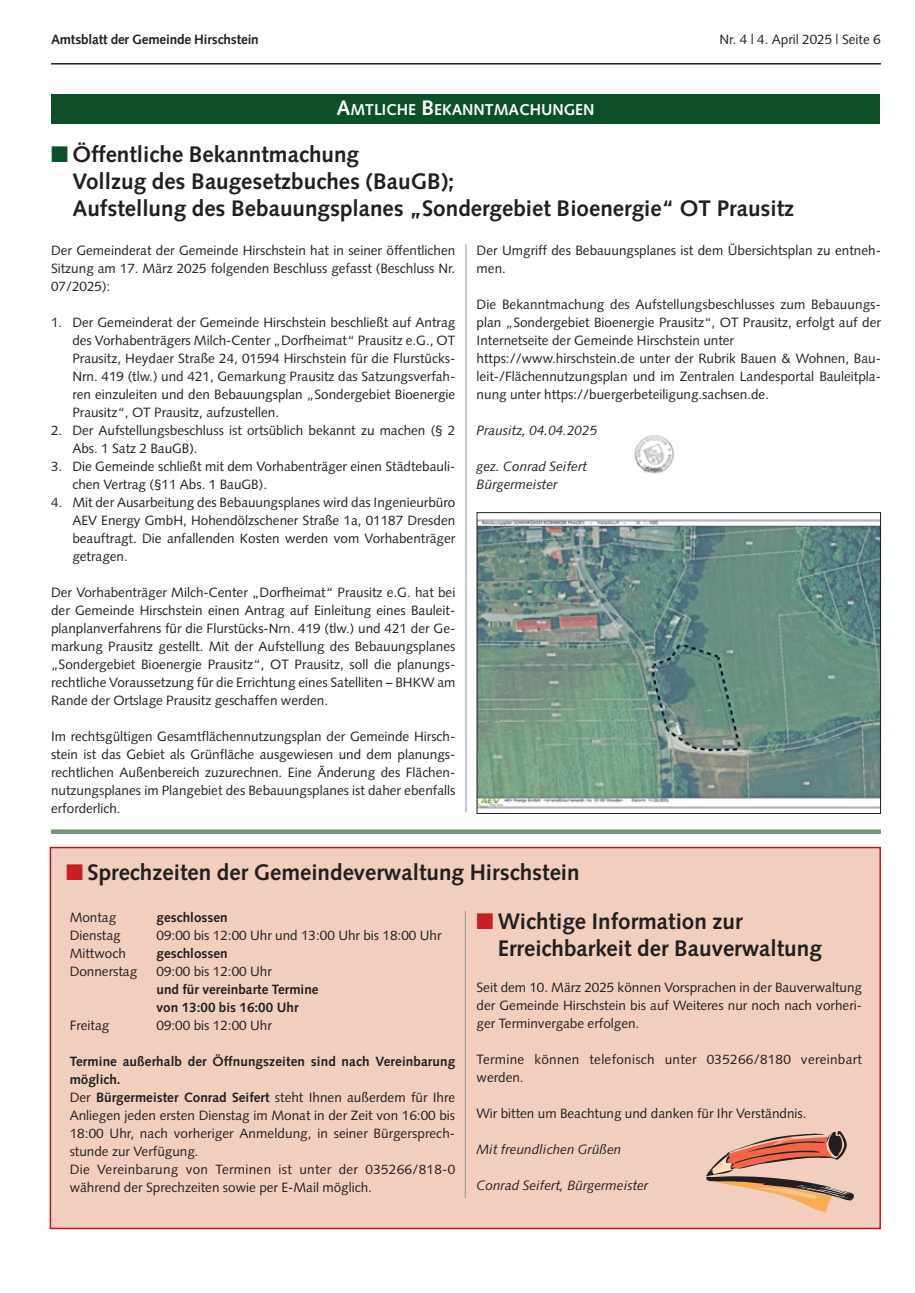
<style>
.page{position:relative;width:915px;height:1293px;background:#fff}
.page>*{position:absolute;margin:0;border:0;box-sizing:border-box;transform-origin:0 0}
.t1{font:700 22.5px/26.8px "Syntax";color:#231f20}
.t2{font:700 15.75px "Syntax";color:#fff}
.t3{font:13.5px/18px "Syntax";color:#231f20;text-align:justify}
.t4{font:italic 13.5px/18px "Syntax";color:#231f20}
.t5{font:700 13.5px/18px "Syntax";color:#231f20}
.t6{font:13.5px/18px "Syntax";letter-spacing:.02em;color:#231f20}
.s1{font-size:21px}
.s2{color:#0d4f28}
.s3{color:#c81f26}
.s4{font-weight:700}
</style>
<div class="page">
<hr style="left:51px;top:63px;width:829px;height:2px;background:#231f20">
<img style="left:478px;top:519px;width:400px;height:290px">
<div style="left:476px;top:512px;width:404px;height:302px;border:1px solid #231f20"></div>
<div style="left:51px;top:95px;width:828px;height:29px;background:#0d4f28"></div>
<img style="left:634px;top:435px;width:41px;height:39px">
<div style="left:51px;top:829px;width:829px;height:5px;background:#798f76"></div>
<div style="left:51px;top:848px;width:828px;height:379px;background:#f2cebe"></div>
<div style="left:50px;top:847px;width:830px;height:382px;border:2px solid #c4121a"></div>
<svg style="left:706px;top:1131px;width:147px;height:81px"></svg>
<hr style="left:465px;top:911px;width:1px;height:287px;background:#939598">
<hr style="left:465px;top:244px;width:1px;height:568px;background:#939598">
<p class="t5" style="left:51px;top:32px;width:209px">Amtsblatt der Gemeinde Hirschstein</p>
<p class="t3" style="left:719px;top:32px;width:162px">Nr. 4 | 4. April 2025 | Seite 6</p>
<p class="t2" style="left:336px;top:103px;width:259px"><span class="s1">A</span>MTLICHE <span class="s1">B</span>EKANNTMACHUNGEN</p>
<h1 class="t1" style="left:72px;top:143px;width:723px;text-indent:-21px"><span class="s2">■</span> Öffentliche Bekanntmachung<br>Vollzug des Baugesetzbuches (BauGB);<br>Aufstellung des Bebauungsplanes „Sondergebiet Bioenergie“ OT Prausitz</h1>
<p class="t3" style="left:476px;top:242px;width:405px">Der Umgriff des Bebauungsplanes ist dem Übersichtsplan zu entneh&shy;men.</p>
<p class="t3" style="left:476px;top:296px;width:405px;text-align:left">Die Bekanntmachung des Aufstellungsbeschlusses zum Bebauungs&shy;plan „Sondergebiet Bioenergie Prausitz“, OT Prausitz, erfolgt auf der Internetseite der Gemeinde Hirschstein unter https://www.hirschstein.de unter der Rubrik Bauen &amp; Wohnen, Bau&shy;leit-/Flächennutzungsplan und im Zentralen Landesportal Bauleitpla&shy;nung unter https://buergerbeteiligung.sachsen.de.</p>
<p class="t4" style="left:476px;top:422px;width:122px">Prausitz, 04.04.2025</p>
<p class="t4" style="left:476px;top:458px;width:112px">gez. Conrad Seifert<br>Bürgermeister</p>
<p class="t3" style="left:51px;top:242px;width:405px">Der Gemeinderat der Gemeinde Hirschstein hat in seiner öffentlichen Sitzung am 17. März 2025 folgenden Beschluss gefasst (Beschluss Nr.<br>07/2025):</p>
<p class="t3" style="left:72px;top:314px;width:384px;text-indent:-21px">1. Der Gemeinderat der Gemeinde Hirschstein beschließt auf Antrag des Vorhabenträgers Milch-Center „Dorfheimat“ Prausitz e.G., OT Prausitz, Heydaer Straße 24, 01594 Hirschstein für die Flurstücks-Nrn. 419 (tlw.) und 421, Gemarkung Prausitz das Satzungsverfah&shy;ren einzuleiten und den Bebauungsplan „Sondergebiet Bioenergie Prausitz“, OT Prausitz, aufzustellen.</p>
<p class="t3" style="left:72px;top:422px;width:384px;text-indent:-21px">2. Der Aufstellungsbeschluss ist ortsüblich bekannt zu machen (§ 2<br>Abs. 1 Satz 2 BauGB).</p>
<p class="t3" style="left:72px;top:458px;width:384px;text-indent:-21px">3. Die Gemeinde schließt mit dem Vorhabenträger einen Städtebauli&shy;chen Vertrag (§11 Abs. 1 BauGB).</p>
<p class="t3" style="left:72px;top:494px;width:384px;text-indent:-21px">4. Mit der Ausarbeitung des Bebauungsplanes wird das Ingenieurbüro AEV Energy GmbH, Hohendölzschener Straße 1a, 01187 Dresden beauftragt. Die anfallenden Kosten werden vom Vorhabenträger getragen.</p>
<p class="t3" style="left:51px;top:584px;width:405px">Der Vorhabenträger Milch-Center „Dorfheimat“ Prausitz e.G. hat bei der Gemeinde Hirschstein einen Antrag auf Einleitung eines Bauleit&shy;planplanverfahrens für die Flurstücks-Nrn. 419 (tlw.) und 421 der Ge&shy;markung Prausitz gestellt. Mit der Aufstellung des Bebauungsplanes „Sondergebiet Bioenergie Prausitz“, OT Prausitz, soll die planungs&shy;rechtliche Voraussetzung für die Errichtung eines Satelliten – BHKW am Rande der Ortslage Prausitz geschaffen werden.</p>
<p class="t3" style="left:51px;top:728px;width:405px">Im rechtsgültigen Gesamtflächennutzungsplan der Gemeinde Hirsch&shy;stein ist das Gebiet als Grünfläche ausgewiesen und dem planungs&shy;rechtlichen Außenbereich zuzurechnen. Eine Änderung des Flächen&shy;nutzungsplanes im Plangebiet des Bebauungsplanes ist daher ebenfalls erforderlich.</p>
<h1 class="t1" style="left:66px;top:861px;width:515px"><span class="s3">■</span> Sprechzeiten der Gemeindeverwaltung Hirschstein</h1>
<p class="t3" style="left:70px;top:909px;width:48px">Montag</p>
<p class="t5" style="left:156px;top:909px;width:73px">geschlossen</p>
<p class="t3" style="left:70px;top:927px;width:53px">Dienstag</p>
<p class="t3" style="left:156px;top:927px;width:286px">09:00 bis 12:00 Uhr und 13:00 Uhr bis 18:00 Uhr</p>
<p class="t3" style="left:70px;top:945px;width:58px">Mittwoch</p>
<p class="t5" style="left:156px;top:945px;width:73px">geschlossen</p>
<p class="t3" style="left:70px;top:963px;width:69px">Donnerstag</p>
<p class="t3" style="left:156px;top:963px;width:117px">09:00 bis 12:00 Uhr</p>
<p class="t5" style="left:156px;top:981px;width:163px">und für vereinbarte Termine von 13:00 bis 16:00 Uhr</p>
<p class="t3" style="left:70px;top:1017px;width:41px">Freitag</p>
<p class="t3" style="left:156px;top:1017px;width:117px">09:00 bis 12:00 Uhr</p>
<p class="t3" style="left:70px;top:1053px;width:387px;text-align:left"><span class="s4">Termine außerhalb der Öffnungszeiten sind nach Vereinbarung möglich.<br></span>Der <span class="s4">Bürgermeister Conrad Seifert</span> steht Ihnen außerdem für Ihre Anliegen jeden ersten Dienstag im Monat in der Zeit von 16:00 bis 18:00 Uhr, nach vorheriger Anmeldung, in seiner Bürgersprech&shy;stunde zur Verfügung.<br>Die Vereinbarung von Terminen ist unter der 035266/818-0 während der Sprechzeiten sowie per E-Mail möglich.</p>
<h1 class="t1" style="left:497px;top:909px;width:325px;text-indent:-21px"><span class="s3">■</span> Wichtige Information zur<br>Erreichbarkeit der Bauverwaltung</h1>
<p class="t3" style="left:476px;top:979px;width:387px">Seit dem 10. März 2025 können Vorsprachen in der Bauverwaltung der Gemeinde Hirschstein bis auf Weiteres nur noch nach vorheri&shy;ger Terminvergabe erfolgen.</p>
<p class="t6" style="left:476px;top:1051px;width:387px">Termine können telefonisch unter 035266/8180 vereinbart werden.</p>
<p class="t3" style="left:476px;top:1105px;width:331px">Wir bitten um Beachtung und danken für Ihr Verständnis.</p>
<p class="t4" style="left:476px;top:1141px;width:146px">Mit freundlichen Grüßen</p>
<p class="t4" style="left:476px;top:1177px;width:173px">Conrad Seifert, Bürgermeister</p>
</div>
